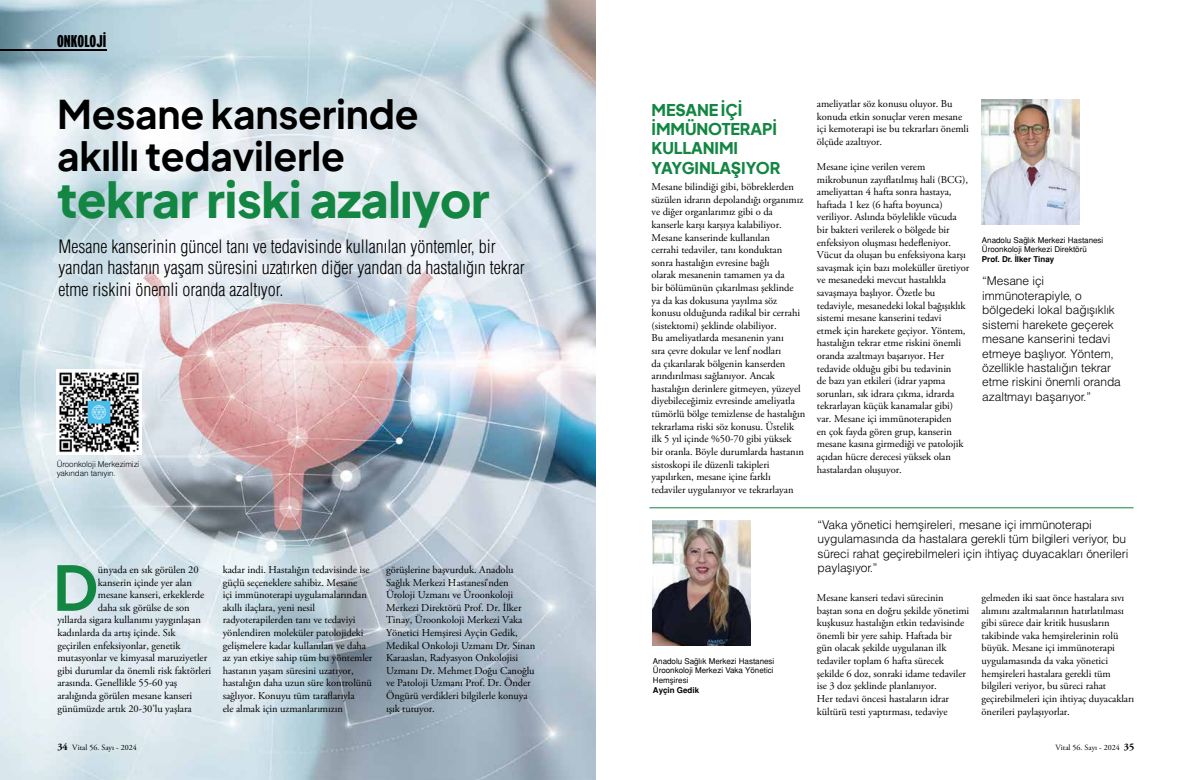
<style>
.page{position:relative;width:1191px;height:780px;background:#fff}
.page>*{position:absolute;margin:0;border:0;box-sizing:border-box;transform-origin:0 0}
.t1{font:700 61.2px "Eudoxus Sans";color:#128642}
.t2{font:800 48px "Eudoxus Sans";letter-spacing:-.005em;color:#128642}
.t3{font:700 39px/41.7px "Eudoxus Sans";letter-spacing:-.005em;color:#000}
.t4{font:18px/21.6px "Helvetica Condensed Light Tr";color:#000}
.t5{font:900 extra-condensed 17px "Interstate";color:#000}
.t6{font:800 16px/19.2px "Eudoxus Sans";letter-spacing:-.005em;color:#128642}
.t7{font:12px/14.4px "Helvetica Light Normal Tr";letter-spacing:-.005em;color:#000}
.t8{font:10.5px/12.6px "Adobe Garamond Pro";letter-spacing:-.005em;color:#000}
.t9{font:8px/9.6px "Helvetica Normal Tr";color:#000}
.t10{font:8px/9.6px "Helvetica Light Normal Tr";letter-spacing:-.005em;color:#000}
.t11{font:8px "Adobe Garamond Pro";color:#000}
.t12{font:700 8px "Helvetica Tr";color:#000}
.s1{font-weight:700;font-size:10px}
</style>
<div class="page">
<img style="left:0;top:0;width:595px;height:780px">
<img style="left:981px;top:99px;width:98px;height:125px">
<hr style="left:0;top:50px;width:106px;height:1px;background:#000">
<img style="left:652px;top:520px;width:98px;height:125px">
<hr style="left:649px;top:507px;width:484px;height:1px;background:#0e8743">
<img style="left:57px;top:370px;width:85px;height:85px">
<h3 class="t5" style="left:57px;top:32px;width:51px">ONKOLOJİ</h3>
<h3 class="t3" style="left:57px;top:92px;width:363px">Mesane kanserinde akıllı tedavilerle</h3>
<h2 class="t2" style="left:57px;top:160px;width:434px">tekrar riski azalıyor</h2>
<h3 class="t4" style="left:58px;top:235px;width:468px">Mesane kanserinin güncel tanı ve tedavisinde kullanılan yöntemler, bir yandan hastanın yaşam süresini uzatırken diğer yandan da hastalığın tekrar etme riskini önemli oranda azaltıyor.</h3>
<p class="t10" style="left:57px;top:459px;width:84px">Üroonkoloji Merkezimizi yakından tanıyın.</p>
<h1 class="t1" style="left:53px;top:537px;width:47px">D</h1>
<p class="t8" style="left:98px;top:563px;width:102px">ünyada en sık görülen 20</p>
<p class="t8" style="left:98px;top:576px;width:95px">kanserin içinde yer alan</p>
<p class="t8" style="left:98px;top:589px;width:108px">mesane kanseri, erkeklerde</p>
<p class="t8" style="left:98px;top:601px;width:93px">daha sık görülse de son</p>
<p class="t8" style="left:57px;top:614px;width:145px">yıllarda sigara kullanımı yaygınlaşan</p>
<p class="t8" style="left:57px;top:626px;width:120px">kadınlarda da artış içinde. Sık</p>
<p class="t8" style="left:57px;top:639px;width:125px">geçirilen enfeksiyonlar, genetik</p>
<p class="t8" style="left:57px;top:652px;width:151px">mutasyonlar ve kimyasal maruziyetler</p>
<p class="t8" style="left:57px;top:664px;width:155px">gibi durumlar da önemli risk faktörleri</p>
<p class="t8" style="left:57px;top:677px;width:121px">arasında. Genellikle 55-60 yaş</p>
<p class="t8" style="left:57px;top:689px;width:136px">aralığında görülen mesane kanseri</p>
<p class="t8" style="left:57px;top:702px;width:136px">günümüzde artık 20-30’lu yaşlara</p>
<p class="t8" style="left:223px;top:563px;width:151px">kadar indi. Hastalığın tedavisinde ise güçlü seçeneklere sahibiz. Mesane<br>içi immünoterapi uygulamalarından akıllı ilaçlara, yeni nesil radyoterapilerden tanı ve tedaviyi yönlendiren moleküler patolojideki gelişmelere kadar kullanılan ve daha az yan etkiye sahip tüm bu yöntemler hastanın yaşam süresini uzatıyor, hastalığın daha uzun süre kontrolünü sağlıyor. Konuyu tüm taraflarıyla<br>ele almak için uzmanlarımızın</p>
<p class="t8" style="left:386px;top:563px;width:151px">görüşlerine başvurduk. Anadolu<br>Sağlık Merkezi Hastanesi’nden<br>Üroloji Uzmanı ve Üroonkoloji<br>Merkezi Direktörü Prof. Dr. İlker<br>Tinay, Üroonkoloji Merkezi Vaka<br>Yönetici Hemşiresi Ayçin Gedik,<br>Medikal Onkoloji Uzmanı Dr. Sinan<br>Karaaslan, Radyasyon Onkolojisi<br>Uzmanı Dr. Mehmet Doğu Canoğlu ve Patoloji Uzmanı Prof. Dr. Önder<br>Öngürü verdikleri bilgilerle konuya ışık tutuyor.</p>
<h3 class="t6" style="left:651px;top:100px;width:130px">MESANE İÇİ<br>İMMÜNOTERAPİ<br>KULLANIMI<br>YAYGINLAŞIYOR</h3>
<p class="t8" style="left:651px;top:181px;width:155px">Mesane bilindiği gibi, böbreklerden süzülen idrarın depolandığı organımız ve diğer organlarımız gibi o da kanserle karşı karşıya kalabiliyor.<br>Mesane kanserinde kullanılan<br>cerrahi tedaviler, tanı konduktan sonra hastalığın evresine bağlı<br>olarak mesanenin tamamen ya da<br>bir bölümünün çıkarılması şeklinde<br>ya da kas dokusuna yayılma söz konusu olduğunda radikal bir cerrahi (sistektomi) şeklinde olabiliyor.<br>Bu ameliyatlarda mesanenin yanı<br>sıra çevre dokular ve lenf nodları<br>da çıkarılarak bölgenin kanserden arındırılması sağlanıyor. Ancak hastalığın derinlere gitmeyen, yüzeyel diyebileceğimiz evresinde ameliyatla tümörlü bölge temizlense de hastalığın tekrarlama riski söz konusu. Üstelik ilk 5 yıl içinde %50-70 gibi yüksek bir oranla. Böyle durumlarda hastanın sistoskopi ile düzenli takipleri yapılırken, mesane içine farklı tedaviler uygulanıyor ve tekrarlayan</p>
<p class="t9" style="left:653px;top:656px;width:123px;text-align:justify">Anadolu Sağlık Merkezi Hastanesi Üroonkoloji Merkezi Vaka Yönetici Hemşiresi</p>
<p class="t12" style="left:653px;top:685px;width:48px">Ayçin Gedik</p>
<p class="t8" style="left:817px;top:98px;width:153px">ameliyatlar söz konusu oluyor. Bu konuda etkin sonuçlar veren mesane içi kemoterapi ise bu tekrarları önemli ölçüde azaltıyor.</p>
<p class="t8" style="left:817px;top:161px;width:154px">Mesane içine verilen verem mikrobunun zayıflatılmış hali (BCG), ameliyattan 4 hafta sonra hastaya, haftada 1 kez (6 hafta boyunca) veriliyor. Aslında böylelikle vücuda bir bakteri verilerek o bölgede bir enfeksiyon oluşması hedefleniyor.<br>Vücut da oluşan bu enfeksiyona karşı savaşmak için bazı moleküller üretiyor ve mesanedeki mevcut hastalıkla savaşmaya başlıyor. Özetle bu tedaviyle, mesanedeki lokal bağışıklık sistemi mesane kanserini tedavi<br>etmek için harekete geçiyor. Yöntem, hastalığın tekrar etme riskini önemli oranda azaltmayı başarıyor. Her tedavide olduğu gibi bu tedavinin<br>de bazı yan etkileri (idrar yapma sorunları, sık idrara çıkma, idrarda tekrarlayan küçük kanamalar gibi) var. Mesane içi immünoterapiden<br>en çok fayda gören grup, kanserin mesane kasına girmediği ve patolojik açıdan hücre derecesi yüksek olan hastalardan oluşuyor.</p>
<p class="t9" style="left:982px;top:235px;width:123px">Anadolu Sağlık Merkezi Hastanesi<br>Üroonkoloji Merkezi Direktörü</p>
<p class="t12" style="left:982px;top:254px;width:74px">Prof. Dr. İlker Tinay</p>
<p class="t7" style="left:982px;top:274px;width:140px">“Mesane içi immünoterapiyle, o bölgedeki lokal bağışıklık sistemi harekete geçerek mesane kanserini tedavi etmeye başlıyor. Yöntem, özellikle hastalığın tekrar etme riskini önemli oranda azaltmayı başarıyor.”</p>
<p class="t7" style="left:817px;top:517px;width:312px">“Vaka yönetici hemşireleri, mesane içi immünoterapi uygulamasında da hastalara gerekli tüm bilgileri veriyor, bu süreci rahat geçirebilmeleri için ihtiyaç duyacakları önerileri paylaşıyor.”</p>
<p class="t8" style="left:817px;top:591px;width:154px">Mesane kanseri tedavi sürecinin baştan sona en doğru şekilde yönetimi kuşkusuz hastalığın etkin tedavisinde önemli bir yere sahip. Haftada bir gün olacak şekilde uygulanan ilk tedaviler toplam 6 hafta sürecek şekilde 6 doz, sonraki idame tedaviler ise 3 doz şeklinde planlanıyor.<br>Her tedavi öncesi hastaların idrar kültürü testi yaptırması, tedaviye</p>
<p class="t8" style="left:981px;top:591px;width:154px">gelmeden iki saat önce hastalara sıvı alımını azaltmalarının hatırlatılması gibi sürece dair kritik hususların takibinde vaka hemşirelerinin rolü büyük. Mesane içi immünoterapi uygulamasında da vaka yönetici hemşireleri hastalara gerekli tüm bilgileri veriyor, bu süreci rahat geçirebilmeleri için ihtiyaç duyacakları önerileri paylaşıyorlar.</p>
<p class="t11" style="left:57px;top:743px;width:81px"><span class="s1">34</span> Vital 56. Sayı - 2024</p>
<p class="t11" style="left:1055px;top:743px;width:80px">Vital 56. Sayı - 2024 <span class="s1">35</span></p>
</div>
